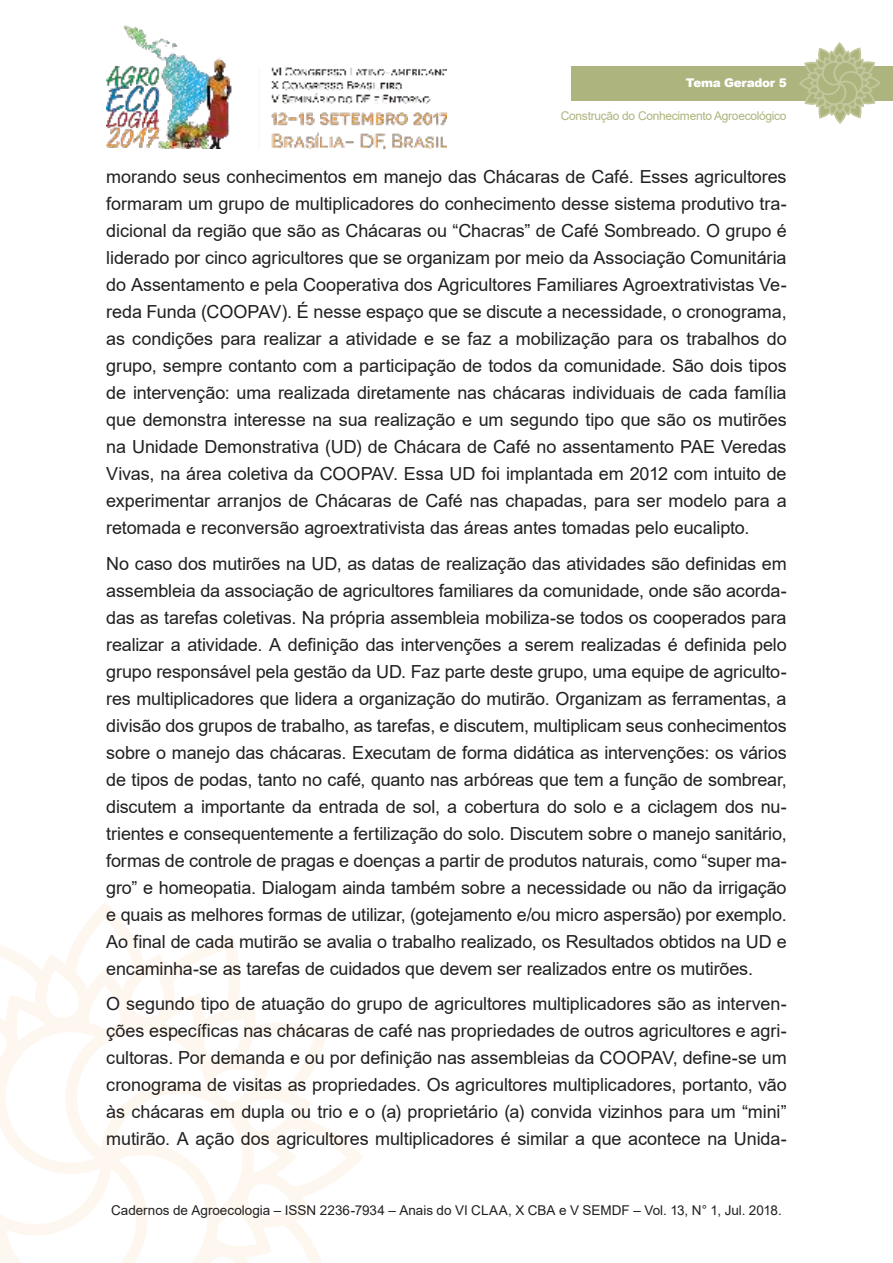
<style>
.page{position:relative;width:893px;height:1263px;background:#fff}
.page>*{position:absolute;margin:0;border:0;box-sizing:border-box;transform-origin:0 0}
.t1{font:18px/27px "Arial";letter-spacing:-.01em;color:#221f1f;text-align:justify}
.t2{font:13.5px "Arial";color:#221f1f}
.t3{font:12px "Arial";letter-spacing:-.025em;color:#aeb47e}
.t4{font:900 12px "Arial";letter-spacing:-.025em;color:#fff}
</style>
<div class="page">
<img style="left:106px;top:25px;width:340px;height:124px">
<svg style="left:0;top:910px;width:363px;height:353px"></svg>
<div style="left:571px;top:66px;width:322px;height:34px;background:#aeb47e"></div>
<svg style="left:798px;top:43px;width:83px;height:81px"></svg>
<p class="t4" style="left:686px;top:76px;width:102px">Tema Gerador 5</p>
<p class="t3" style="left:561px;top:112px;width:227px">Construção do Conhecimento Agroecológico</p>
<p class="t1" style="left:106px;top:165px;width:682px">morando seus conhecimentos em manejo das Chácaras de Café. Esses agricultores formaram um grupo de multiplicadores do conhecimento desse sistema produtivo tra&shy;dicional da região que são as Chácaras ou “Chacras” de Café Sombreado. O grupo é liderado por cinco agricultores que se organizam por meio da Associação Comunitária do Assentamento e pela Cooperativa dos Agricultores Familiares Agroextrativistas Ve&shy;reda Funda (COOPAV). É nesse espaço que se discute a necessidade, o cronograma, as condições para realizar a atividade e se faz a mobilização para os trabalhos do grupo, sempre contanto com a participação de todos da comunidade. São dois tipos de intervenção: uma realizada diretamente nas chácaras individuais de cada família que demonstra interesse na sua realização e um segundo tipo que são os mutirões na Unidade Demonstrativa (UD) de Chácara de Café no assentamento PAE Veredas Vivas, na área coletiva da COOPAV. Essa UD foi implantada em 2012 com intuito de experimentar arranjos de Chácaras de Café nas chapadas, para ser modelo para a retomada e reconversão agroextrativista das áreas antes tomadas pelo eucalipto.</p>
<p class="t1" style="left:106px;top:552px;width:682px">No caso dos mutirões na UD, as datas de realização das atividades são definidas em assembleia da associação de agricultores familiares da comunidade, onde são acorda&shy;das as tarefas coletivas. Na própria assembleia mobiliza-se todos os cooperados para realizar a atividade. A definição das intervenções a serem realizadas é definida pelo grupo responsável pela gestão da UD. Faz parte deste grupo, uma equipe de agriculto&shy;res multiplicadores que lidera a organização do mutirão. Organizam as ferramentas, a divisão dos grupos de trabalho, as tarefas, e discutem, multiplicam seus conhecimentos sobre o manejo das chácaras. Executam de forma didática as intervenções: os vários de tipos de podas, tanto no café, quanto nas arbóreas que tem a função de sombrear, discutem a importante da entrada de sol, a cobertura do solo e a ciclagem dos nu&shy;trientes e consequentemente a fertilização do solo. Discutem sobre o manejo sanitário, formas de controle de pragas e doenças a partir de produtos naturais, como “super ma&shy;gro” e homeopatia. Dialogam ainda também sobre a necessidade ou não da irrigação e quais as melhores formas de utilizar, (gotejamento e/ou micro aspersão) por exemplo.<br>Ao final de cada mutirão se avalia o trabalho realizado, os Resultados obtidos na UD e encaminha-se as tarefas de cuidados que devem ser realizados entre os mutirões.</p>
<p class="t1" style="left:106px;top:992px;width:682px">O segundo tipo de atuação do grupo de agricultores multiplicadores são as interven&shy;ções específicas nas chácaras de café nas propriedades de outros agricultores e agri&shy;cultoras. Por demanda e ou por definição nas assembleias da COOPAV, define-se um cronograma de visitas as propriedades. Os agricultores multiplicadores, portanto, vão às chácaras em dupla ou trio e o (a) proprietário (a) convida vizinhos para um “mini” mutirão. A ação dos agricultores multiplicadores é similar a que acontece na Unida-</p>
<p class="t2" style="left:111px;top:1205px;width:672px">Cadernos de Agroecologia – ISSN 2236-7934 – Anais do VI CLAA, X CBA e V SEMDF – Vol. 13, N° 1, Jul. 2018.</p>
</div>
